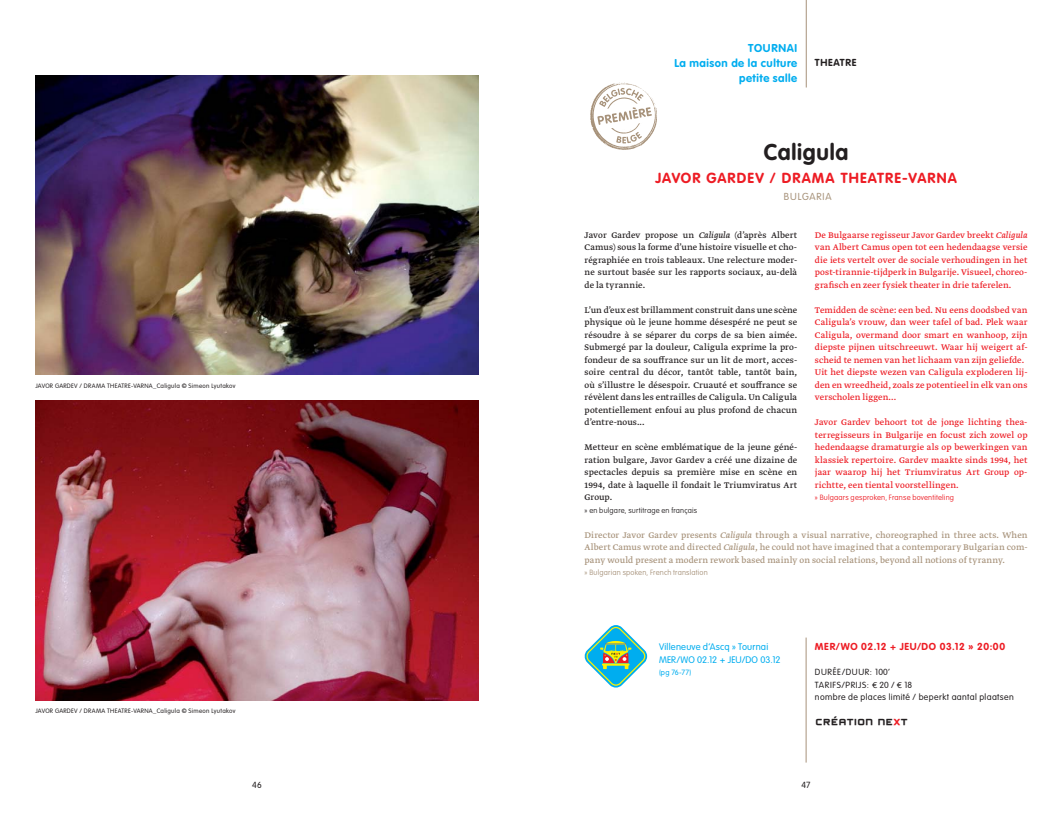
<style>
.page{position:relative;width:1063px;height:815px;background:#fff}
.page>*{position:absolute;margin:0;border:0;box-sizing:border-box;transform-origin:0 0}
.t1{font:700 22.5px "VAG Rounded";letter-spacing:.03em;color:#231f20}
.t2{font:16.25px "Mayo Dingbats One";color:#231f20}
.t3{font:700 14.38px "VAG Rounded";letter-spacing:.075em;color:#ed1c24}
.t4{font:700 11.25px/15px "VAG Rounded";letter-spacing:.045em;color:#00adef;text-align:right}
.t5{font:700 10px "VAG Rounded";letter-spacing:.055em;color:#ed1c24}
.t6{font:300 10px "VAG Rounded";letter-spacing:.09em;color:#a7927a}
.t7{font:700 10px "VAG Rounded";letter-spacing:.07em;color:#231f20}
.t8{font:9.75px/12.5px "Greta Text";letter-spacing:.015em;color:#ed1c24;text-align:justify}
.t9{font:9.75px/12.5px "Greta Text";letter-spacing:.01em;color:#231f20;text-align:justify}
.t10{font:9.75px/12.5px "Greta Text";letter-spacing:.015em;color:#a7927a;text-align:justify}
.t11{font:300 9.38px/12.5px "VAG Rounded";letter-spacing:.02em;color:#00adef}
.t12{font:300 8.75px/12.5px "VAG Rounded";letter-spacing:.045em;color:#231f20}
.t13{font:100 7.5px "VAG Rounded";letter-spacing:.025em;color:#ed1c24}
.t14{font:100 7.5px "VAG Rounded";letter-spacing:.025em;color:#a7927a}
.t15{font:100 7.5px "VAG Rounded";letter-spacing:.025em;color:#231f20}
.t16{font:300 7.5px "VAG Rounded";color:#00adef}
.t17{font:300 6.25px "VAG Rounded";letter-spacing:.05em;color:#231f20}
.s1{font-style:italic}
.s2{font-family:"Euro Sans ITC";font-weight:500}
</style>
<div class="page">
<hr style="left:806px;top:0;width:1px;height:88px;background:#a7927a">
<hr style="left:806px;top:638px;width:1px;height:125px;background:#a7927a">
<svg style="left:584px;top:625px;width:63px;height:63px"></svg>
<svg style="left:590px;top:82px;width:67px;height:68px"></svg>
<img style="left:35px;top:75px;width:443px;height:300px">
<img style="left:35px;top:400px;width:443px;height:300px">
<p class="t17" style="left:35px;top:383px;width:202px">JAVOR GARDEV / DRAMA THEATRE-VARNA_Caligula © Simeon Lyutakov</p>
<p class="t4" style="left:674px;top:41px;width:124px">TOURNAI<br>La maison de la culture petite salle</p>
<p class="t7" style="left:815px;top:59px;width:43px">THEATRE</p>
<h1 class="t1" style="left:764px;top:143px;width:86px">Caligula</h1>
<h3 class="t3" style="left:655px;top:171px;width:303px">JAVOR GARDEV / DRAMA THEATRE-VARNA</h3>
<p class="t6" style="left:784px;top:192px;width:49px">BULGARIA</p>
<p class="t9" style="left:585px;top:229px;width:214px">Javor Gardev propose un <span class="s1">Caligula</span> (d’après Albert Camus) sous la forme d’une histoire visuelle et cho&shy;régraphiée en trois tableaux. Une relecture moder&shy;ne surtout basée sur les rapports sociaux, au-delà de la tyrannie.</p>
<p class="t9" style="left:585px;top:304px;width:214px">L’un d’eux est brillamment construit dans une scène physique où le jeune homme désespéré ne peut se résoudre à se séparer du corps de sa bien aimée.<br>Submergé par la douleur, Caligula exprime la pro&shy;fondeur de sa souffrance sur un lit de mort, acces&shy;soire central du décor, tantôt table, tantôt bain, où s’illustre le désespoir. Cruauté et souffrance se révèlent dans les entrailles de Caligula. Un Caligula potentiellement enfoui au plus profond de chacun d’entre-nous...</p>
<p class="t9" style="left:585px;top:442px;width:214px">Metteur en scène emblématique de la jeune géné&shy;ration bulgare, Javor Gardev a créé une dizaine de spectacles depuis sa première mise en scène en 1994, date à laquelle il fondait le Triumviratus Art Group.</p>
<p class="t15" style="left:585px;top:507px;width:114px">» en bulgare, surtitrage en français</p>
<p class="t8" style="left:815px;top:229px;width:214px">De Bulgaarse regisseur Javor Gardev breekt <span class="s1">Caligula </span>van Albert Camus open tot een hedendaagse versie die iets vertelt over de sociale verhoudingen in het post-tirannie-tijdperk in Bulgarije. Visueel, choreo&shy;grafisch en zeer fysiek theater in drie taferelen.</p>
<p class="t8" style="left:815px;top:304px;width:214px;text-align:left">Temidden de scène: een bed. Nu eens doodsbed van Caligula’s vrouw, dan weer tafel of bad. Plek waar Caligula, overmand door smart en wanhoop, zijn diepste pijnen uitschreeuwt. Waar hij weigert af&shy;scheid te nemen van het lichaam van zijn geliefde.<br>Uit het diepste wezen van Caligula exploderen lij&shy;den en wreedheid, zoals ze potentieel in elk van ons verscholen liggen...</p>
<p class="t8" style="left:815px;top:417px;width:214px">Javor Gardev behoort tot de jonge lichting thea&shy;terregisseurs in Bulgarije en focust zich zowel op hedendaagse dramaturgie als op bewerkingen van klassiek repertoire. Gardev maakte sinds 1994, het jaar waarop hij het Triumviratus Art Group op&shy;richtte, een tiental voorstellingen.</p>
<p class="t13" style="left:815px;top:494px;width:141px">» Bulgaars gesproken, Franse boventiteling</p>
<p class="t10" style="left:585px;top:529px;width:444px">Director Javor Gardev presents <span class="s1">Caligula</span> through a visual narrative, choreographed in three acts. When Albert Camus wrote and directed <span class="s1">Caligula</span>, he could not have imagined that a contemporary Bulgarian com&shy;pany would present a modern rework based mainly on social relations, beyond all notions of tyranny.</p>
<p class="t14" style="left:585px;top:569px;width:125px">» Bulgarian spoken, French translation</p>
<p class="t17" style="left:35px;top:708px;width:202px">JAVOR GARDEV / DRAMA THEATRE-VARNA_Caligula © Simeon Lyutakov</p>
<p class="t11" style="left:659px;top:641px;width:123px">Villeneuve d’Ascq » Tournai<br>MER/WO 02.12 + JEU/DO 03.12</p>
<p class="t16" style="left:659px;top:669px;width:34px">(pg 76-77)</p>
<p class="t5" style="left:815px;top:642px;width:192px">MER/WO 02.12 + JEU/DO 03.12 » 20:00</p>
<p class="t12" style="left:815px;top:666px;width:200px">DURÉE/DUUR: 100’<br>TARIFS/PRIJS: <span class="s2">Ð</span> 20 / <span class="s2">Ð</span> 18<br>nombre de places limité / beperkt aantal plaatsen</p>
<h2 class="t2" style="left:847px;top:712px;width:62px">▼□■ ■ ▼</h2>
<p class="t12" style="left:252px;top:779px;width:11px">46</p>
<p class="t12" style="left:802px;top:779px;width:11px">47</p>
</div>
